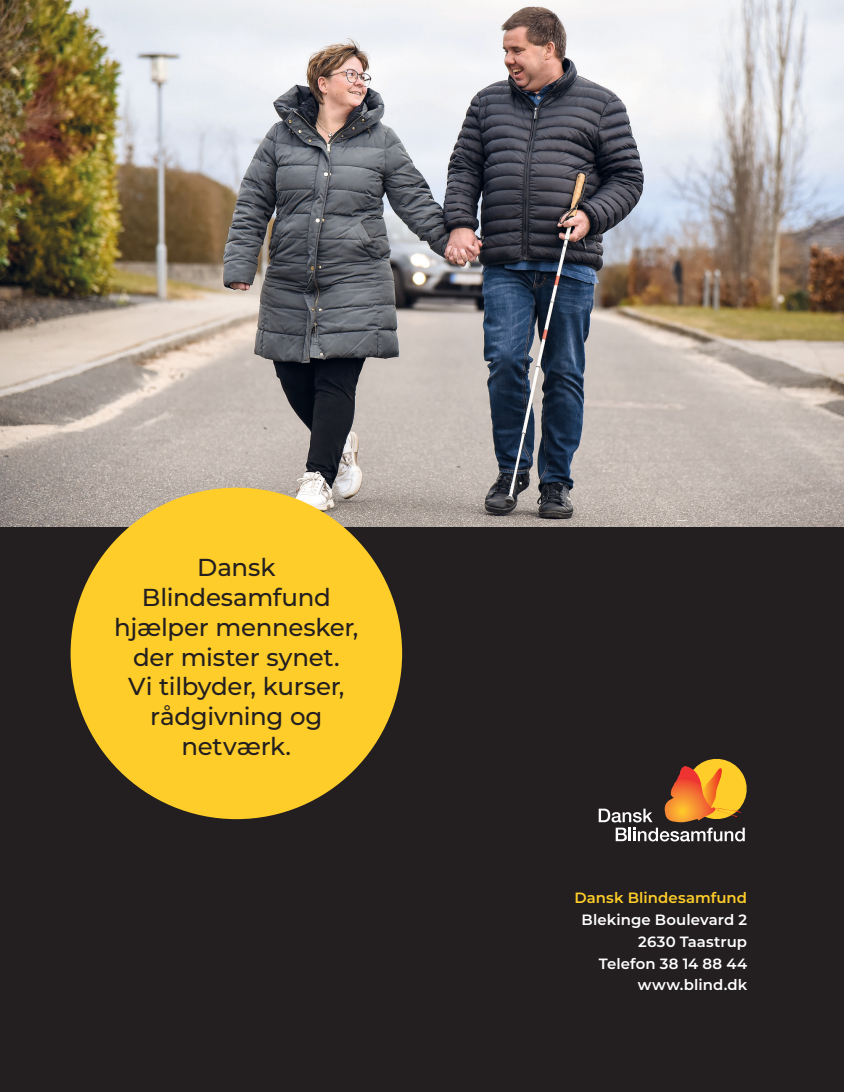
<style>
.page{position:relative;width:844px;height:1092px;background:#fff}
.page>*{position:absolute;margin:0;border:0;box-sizing:border-box;transform-origin:0 0}
.t1{font:500 24.5px/29.8px "Montserrat";letter-spacing:-.01em;color:#231f20;text-align:center}
.t2{font:600 14.88px "Montserrat";letter-spacing:.01em;color:#fff}
.t3{font:600 14.88px "Montserrat";letter-spacing:.01em;color:#fecd29}
</style>
<div class="page">
<div style="left:0;top:526px;width:843px;height:565px;background:#231f20"></div>
<svg style="left:598px;top:759px;width:148px;height:82px"></svg>
<img style="left:0;top:0;width:843px;height:526px">
<div style="left:71px;top:487px;width:331px;height:332px;background:#fecd29;border-radius:50%"></div>
<p class="t1" style="left:114px;top:551px;width:246px">Dansk<br>Blindesamfund hjælper mennesker, der mister synet.<br>Vi tilbyder, kurser, rådgivning og netværk.</p>
<p class="t3" style="left:574px;top:887px;width:174px">Dansk Blindesamfund</p>
<p class="t2" style="left:581px;top:908px;width:167px">Blekinge Boulevard 2</p>
<p class="t2" style="left:638px;top:930px;width:110px">2630 Taastrup</p>
<p class="t2" style="left:599px;top:952px;width:150px">Telefon 38 14 88 44</p>
<p class="t2" style="left:637px;top:974px;width:111px">www.blind.dk</p>
</div>
